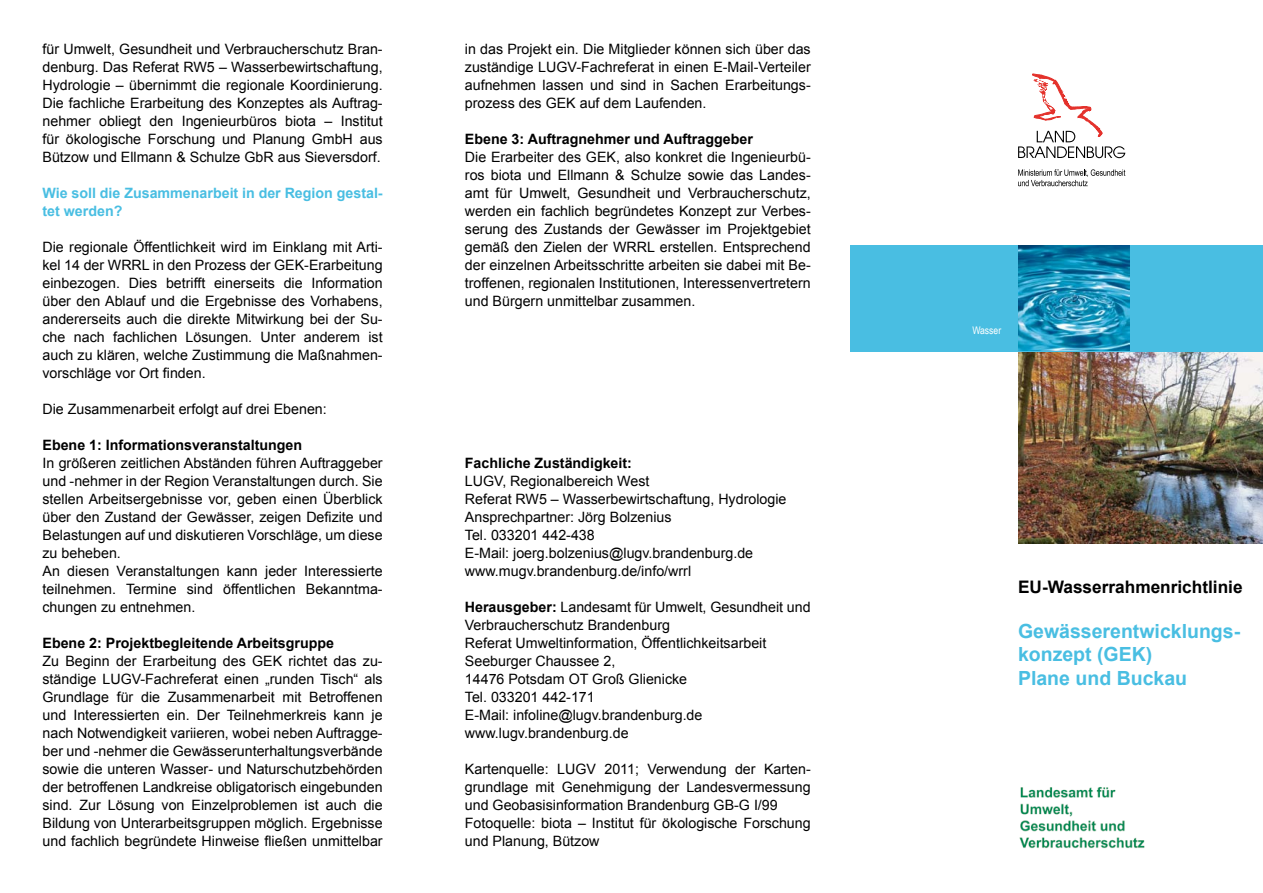
<style>
.page{position:relative;width:1263px;height:893px;background:#fff}
.page>*{position:absolute;margin:0;border:0;box-sizing:border-box;transform-origin:0 0}
.t1{font:700 19.5px/23.4px "Arial";color:#49bee2}
.t2{font:700 17.25px "Arial";color:#000}
.t3{font:14.25px/18px "Arial";color:#000;text-align:justify}
.t4{font:700 14.25px "Arial";color:#000}
.t5{font:700 14.25px/18px "Arial";color:#49bee2}
.t6{font:10.5px "Arial Narrow";color:#fff}
.s1{font-weight:700}
</style>
<div class="page">
<img style="left:1018px;top:352px;width:245px;height:191px">
<div style="left:850px;top:245px;width:413px;height:107px;background:#49bee2"></div>
<svg style="left:1018px;top:74px;width:107px;height:84px"></svg>
<svg style="left:1018px;top:169px;width:107px;height:17px"></svg>
<img style="left:1018px;top:245px;width:111px;height:105px">
<img style="left:1019px;top:787px;width:126px;height:62px">
<p class="t3" style="left:43px;top:40px;width:342px">für Umwelt, Gesundheit und Verbraucherschutz Bran&shy;denburg. Das Referat RW5 – Wasserbewirtschaftung, Hydrologie – übernimmt die regionale Koordinierung.<br>Die fachliche Erarbeitung des Konzeptes als Auftrag&shy;nehmer obliegt den Ingenieurbüros biota – Institut für ökologische Forschung und Planung GmbH aus Bützow und Ellmann &amp; Schulze GbR aus Sieversdorf.</p>
<p class="t5" style="left:43px;top:184px;width:342px">Wie soll die Zusammenarbeit in der Region gestal&shy;tet werden?</p>
<p class="t3" style="left:42px;top:238px;width:342px">Die regionale Öffentlichkeit wird im Einklang mit Arti&shy;kel 14 der WRRL in den Prozess der GEK-Erarbeitung einbezogen. Dies betrifft einerseits die Information über den Ablauf und die Ergebnisse des Vorhabens, andererseits auch die direkte Mitwirkung bei der Su&shy;che nach fachlichen Lösungen. Unter anderem ist auch zu klären, welche Zustimmung die Maßnahmen&shy;vorschläge vor Ort finden.</p>
<p class="t3" style="left:42px;top:400px;width:286px">Die Zusammenarbeit erfolgt auf drei Ebenen:</p>
<p class="t4" style="left:42px;top:436px;width:261px">Ebene 1: Informationsveranstaltungen</p>
<p class="t3" style="left:42px;top:454px;width:342px;text-align:left">In größeren zeitlichen Abständen führen Auftraggeber und -nehmer in der Region Veranstaltungen durch. Sie stellen Arbeitsergebnisse vor, geben einen Überblick über den Zustand der Gewässer, zeigen Defizite und Belastungen auf und diskutieren Vorschläge, um diese zu beheben.<br>An diesen Veranstaltungen kann jeder Interessierte teilnehmen. Termine sind öffentlichen Bekanntma&shy;chungen zu entnehmen.</p>
<p class="t4" style="left:42px;top:634px;width:293px">Ebene 2: Projektbegleitende Arbeitsgruppe</p>
<p class="t3" style="left:42px;top:652px;width:342px">Zu Beginn der Erarbeitung des GEK richtet das zu&shy;ständige LUGV-Fachreferat einen „runden Tisch“ als Grundlage für die Zusammenarbeit mit Betroffenen und Interessierten ein. Der Teilnehmerkreis kann je nach Notwendigkeit variieren, wobei neben Auftragge&shy;ber und -nehmer die Gewässerunterhaltungsverbände sowie die unteren Wasser- und Naturschutzbehörden der betroffenen Landkreise obligatorisch eingebunden sind. Zur Lösung von Einzelproblemen ist auch die Bildung von Unterarbeitsgruppen möglich. Ergebnisse und fachlich begründete Hinweise fließen unmittelbar</p>
<p class="t3" style="left:465px;top:40px;width:347px">in das Projekt ein. Die Mitglieder können sich über das zuständige LUGV-Fachreferat in einen E-Mail-Verteiler aufnehmen lassen und sind in Sachen Erarbeitungs&shy;prozess des GEK auf dem Laufenden.</p>
<p class="t4" style="left:465px;top:129px;width:289px">Ebene 3: Auftragnehmer und Auftraggeber</p>
<p class="t3" style="left:465px;top:148px;width:347px">Die Erarbeiter des GEK, also konkret die Ingenieurbü&shy;ros biota und Ellmann &amp; Schulze sowie das Landes&shy;amt für Umwelt, Gesundheit und Verbraucherschutz, werden ein fachlich begründetes Konzept zur Verbes&shy;serung des Zustands der Gewässer im Projektgebiet gemäß den Zielen der WRRL erstellen. Entsprechend der einzelnen Arbeitsschritte arbeiten sie dabei mit Be&shy;troffenen, regionalen Institutionen, Interessenvertretern und Bürgern unmittelbar zusammen.</p>
<p class="t4" style="left:465px;top:453px;width:169px">Fachliche Zuständigkeit:</p>
<p class="t3" style="left:465px;top:472px;width:323px;text-align:left">LUGV, Regionalbereich West<br>Referat RW5 – Wasserbewirtschaftung, Hydrologie Ansprechpartner: Jörg Bolzenius<br>Tel. 033201 442-438<br>E-Mail: joerg.bolzenius@lugv.brandenburg.de www.mugv.brandenburg.de/info/wrrl</p>
<p class="t3" style="left:465px;top:598px;width:347px;text-align:left"><span class="s1">Herausgeber:</span> Landesamt für Umwelt, Gesundheit und Verbraucherschutz Brandenburg<br>Referat Umweltinformation, Öffentlichkeitsarbeit Seeburger Chaussee 2,<br>14476 Potsdam OT Groß Glienicke<br>Tel. 033201 442-171<br>E-Mail: infoline@lugv.brandenburg.de www.lugv.brandenburg.de</p>
<p class="t3" style="left:465px;top:760px;width:347px;text-align:left">Kartenquelle: LUGV 2011; Verwendung der Karten&shy;grundlage mit Genehmigung der Landesvermessung und Geobasisinformation Brandenburg GB-G I/99<br>Fotoquelle: biota – Institut für ökologische Forschung und Planung, Bützow</p>
<p class="t6" style="left:972px;top:323px;width:30px">Wasser</p>
<p class="t2" style="left:1018px;top:576px;width:226px">EU-Wasserrahmenrichtlinie</p>
<h1 class="t1" style="left:1018px;top:620px;width:224px">Gewässerentwicklungs&shy;konzept (GEK)<br>Plane und Buckau</h1>
</div>
